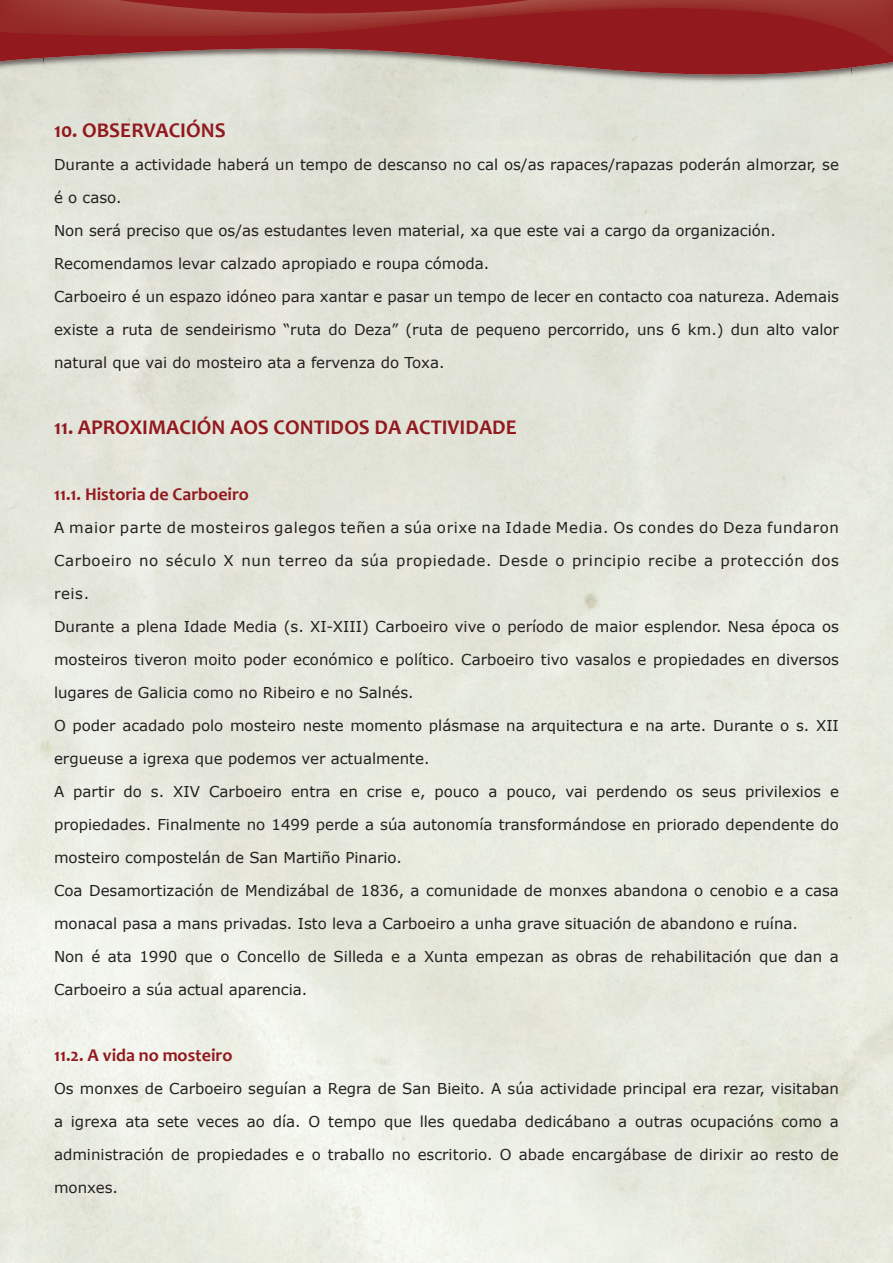
<style>
.page{position:relative;width:893px;height:1263px;background:#fff}
.page>*{position:absolute;margin:0;border:0;box-sizing:border-box;transform-origin:0 0}
.Default{font:700 21px "Candara";color:#92191e}
.Default-2{font:700 18px "Candara";color:#92191e}
.Default-3{font:15px "Verdana";color:#231f20}
.Default-4{font:15px "Verdana";letter-spacing:.04em;color:#231f20}
</style>
<div class="page">
<svg style="left:0;top:57px;width:893px;height:19px;background:#ba9690"></svg>
<img style="left:0;top:0;width:893px;height:57px">
<p class="Default" style="left:54px;top:117px;width:173px">10. OBSERVACIÓNS</p>
<p class="Default-3" style="left:54px;top:155px;width:786px">Durante a actividade haberá un tempo de descanso no cal os/as rapaces/rapazas poderán almorzar, se</p>
<p class="Default-3" style="left:54px;top:188px;width:69px">é o caso.</p>
<p class="Default-3" style="left:54px;top:221px;width:723px">Non será preciso que os/as estudantes leven material, xa que este vai a cargo da organización.</p>
<p class="Default-3" style="left:54px;top:254px;width:437px">Recomendamos levar calzado apropiado e roupa cómoda.</p>
<p class="Default-3" style="left:54px;top:287px;width:786px">Carboeiro é un espazo idóneo para xantar e pasar un tempo de lecer en contacto coa natureza. Ademais</p>
<p class="Default-3" style="left:54px;top:320px;width:786px">existe a ruta de sendeirismo “ruta do Deza” (ruta de pequeno percorrido, uns 6 km.) dun alto valor</p>
<p class="Default-3" style="left:54px;top:353px;width:392px">natural que vai do mosteiro ata a fervenza do Toxa.</p>
<p class="Default" style="left:54px;top:414px;width:464px">11. APROXIMACIÓN AOS CONTIDOS DA ACTIVIDADE</p>
<p class="Default-2" style="left:54px;top:483px;width:197px">11.1. Historia de Carboeiro</p>
<p class="Default-4" style="left:54px;top:518px;width:786px">A maior parte de mosteiros galegos teñen a súa orixe na Idade Media. Os condes do Deza fundaron</p>
<p class="Default-4" style="left:54px;top:551px;width:786px">Carboeiro no século X nun terreo da súa propiedade. Desde o principio recibe a protección dos</p>
<p class="Default-3" style="left:54px;top:584px;width:37px">reis.</p>
<p class="Default-3" style="left:54px;top:617px;width:786px">Durante a plena Idade Media (s. XI-XIII) Carboeiro vive o período de maior esplendor. Nesa época os</p>
<p class="Default-3" style="left:54px;top:650px;width:786px">mosteiros tiveron moito poder económico e político. Carboeiro tivo vasalos e propiedades en diversos</p>
<p class="Default-3" style="left:54px;top:683px;width:361px">lugares de Galicia como no Ribeiro e no Salnés.</p>
<p class="Default-3" style="left:54px;top:716px;width:786px">O poder acadado polo mosteiro neste momento plásmase na arquitectura e na arte. Durante o s. XII</p>
<p class="Default-3" style="left:54px;top:749px;width:377px">ergueuse a igrexa que podemos ver actualmente.</p>
<p class="Default-3" style="left:54px;top:782px;width:786px">A partir do s. XIV Carboeiro entra en crise e, pouco a pouco, vai perdendo os seus privilexios e</p>
<p class="Default-3" style="left:54px;top:815px;width:786px">propiedades. Finalmente no 1499 perde a súa autonomía transformándose en priorado dependente do</p>
<p class="Default-3" style="left:54px;top:848px;width:349px">mosteiro compostelán de San Martiño Pinario.</p>
<p class="Default-3" style="left:54px;top:881px;width:786px">Coa Desamortización de Mendizábal de 1836, a comunidade de monxes abandona o cenobio e a casa</p>
<p class="Default-3" style="left:54px;top:914px;width:745px">monacal pasa a mans privadas. Isto leva a Carboeiro a unha grave situación de abandono e ruína.</p>
<p class="Default-3" style="left:54px;top:947px;width:786px">Non é ata 1990 que o Concello de Silleda e a Xunta empezan as obras de rehabilitación que dan a</p>
<p class="Default-3" style="left:54px;top:980px;width:255px">Carboeiro a súa actual aparencia.</p>
<p class="Default-2" style="left:54px;top:1044px;width:180px">11.2. A vida no mosteiro</p>
<p class="Default-3" style="left:54px;top:1079px;width:786px">Os monxes de Carboeiro seguían a Regra de San Bieito. A súa actividade principal era rezar, visitaban</p>
<p class="Default-3" style="left:54px;top:1112px;width:786px">a igrexa ata sete veces ao día. O tempo que lles quedaba dedicábano a outras ocupacións como a</p>
<p class="Default-3" style="left:54px;top:1145px;width:786px">administración de propiedades e o traballo no escritorio. O abade encargábase de dirixir ao resto de</p>
<p class="Default-3" style="left:54px;top:1178px;width:66px">monxes.</p>
</div>
